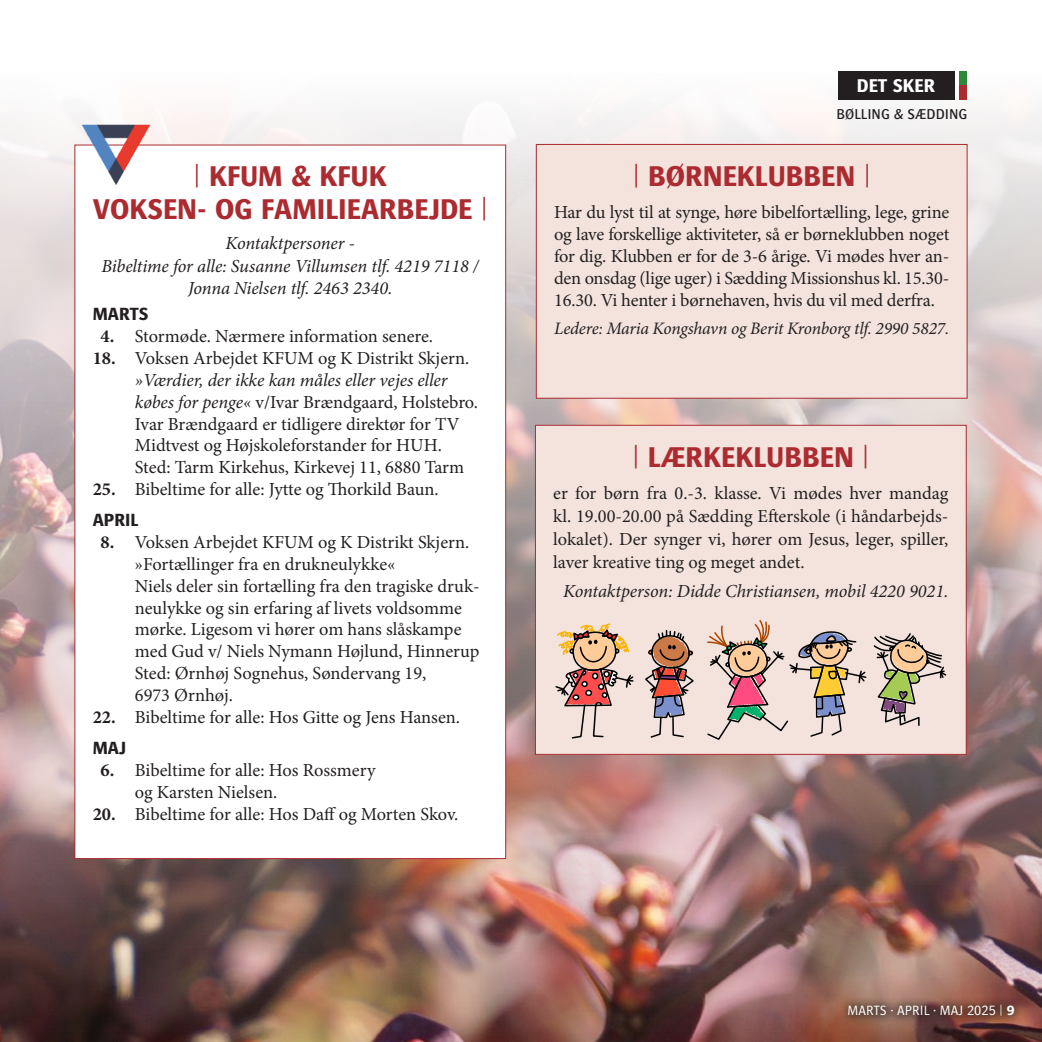
<style>
.page{position:relative;width:1042px;height:1042px;background:#fff}
.page>*{position:absolute;margin:0;border:0;box-sizing:border-box;transform-origin:0 0}
.t1{font:700 29.75px "Bosis Std";color:#ab2b30}
.t2{font:700 19.25px "Bosis Std";color:#fff}
.t3{font:18.38px/22.1px "Minion Pro";letter-spacing:-.005em;color:#231f20;text-align:justify}
.t4{font:italic 18.38px/22.8px "Minion Pro";letter-spacing:-.005em;color:#231f20;text-align:center}
.t5{font:700 18.38px "Bosis Std";color:#231f20}
.t6{font:italic 17.5px "Minion Pro";letter-spacing:-.01em;color:#231f20}
.t7{font:500 14.88px "Bosis Std";color:#231f20}
.t8{font:300 14px "Bosis Std";color:#fff}
.s1{font-weight:700}
.s2{font-style:normal}
</style>
<div class="page">
<img style="left:0;top:71px;width:1042px;height:971px">
<div style="left:959px;top:72px;width:7px;height:14px;background:#2d8837"></div>
<div style="left:959px;top:86px;width:7px;height:14px;background:#ab2b30"></div>
<div style="left:838px;top:72px;width:116px;height:28px;background:#231f20"></div>
<div style="left:535px;top:425px;width:431px;height:329px;background:#f3e3dc"></div>
<div style="left:535px;top:425px;width:431px;height:330px;border:1px solid #ab2b30"></div>
<svg style="left:645px;top:630px;width:49px;height:108px"></svg>
<svg style="left:555px;top:623px;width:79px;height:116px"></svg>
<div style="left:577px;top:633px;width:7px;height:6px;border:2px solid #000;border-radius:50%"></div>
<svg style="left:707px;top:620px;width:239px;height:120px"></svg>
<div style="left:536px;top:144px;width:431px;height:254px;background:#f3e3dc"></div>
<div style="left:536px;top:144px;width:431px;height:255px;border:1px solid #ab2b30"></div>
<div style="left:838px;top:995px;width:187px;height:31px;background:#231f20;opacity:.5"></div>
<div style="left:75px;top:145px;width:431px;height:713px;background:#fff"></div>
<img style="left:24px;top:89px;width:184px;height:102px">
<p class="t1" style="left:194px;top:160px;width:195px">| KFUM &amp; KFUK</p>
<p class="t1" style="left:93px;top:192px;width:397px">VOKSEN- OG FAMILIEARBEJDE |</p>
<p class="t4" style="left:102px;top:232px;width:379px">Kontaktpersoner -<br>Bibeltime for alle: Susanne Villumsen tlf. 4219 7118 /<br>Jonna Nielsen tlf. 2463 2340.</p>
<p class="t5" style="left:93px;top:304px;width:57px">MARTS</p>
<p class="t3" style="left:101px;top:325px;width:334px"><span class="s1">4.</span> Stormøde. Nærmere information senere.</p>
<p class="t3" style="left:93px;top:347px;width:378px"><span class="s1">18.</span> Voksen Arbejdet KFUM og K Distrikt Skjern.</p>
<p class="t4" style="left:135px;top:369px;width:345px;line-height:21.9px;text-align:left">»Værdier, der ikke kan måles eller vejes eller købes for penge« <span class="s2">v/Ivar Brændgaard, Holstebro.</span></p>
<p class="t3" style="left:135px;top:413px;width:326px">Ivar Brændgaard er tidligere direktør for TV<br>Midtvest og Højskoleforstander for HUH.</p>
<p class="t3" style="left:135px;top:456px;width:331px">Sted: Tarm Kirkehus, Kirkevej 11, 6880 Tarm</p>
<p class="t3" style="left:93px;top:478px;width:348px"><span class="s1">25.</span> Bibeltime for alle: Jytte og Thorkild Baun.</p>
<p class="t5" style="left:93px;top:510px;width:47px">APRIL</p>
<p class="t3" style="left:101px;top:531px;width:370px"><span class="s1">8.</span> Voksen Arbejdet KFUM og K Distrikt Skjern.</p>
<p class="t3" style="left:135px;top:553px;width:262px">»Fortællinger fra en drukneulykke«</p>
<p class="t3" style="left:135px;top:575px;width:346px;text-align:left">Niels deler sin fortælling fra den tragiske druk&shy;neulykke og sin erfaring af livets voldsomme mørke. Ligesom vi hører om hans slåskampe med Gud v/ Niels Nymann Højlund, Hinnerup</p>
<p class="t3" style="left:135px;top:662px;width:293px">Sted: Ørnhøj Sognehus, Søndervang 19,</p>
<p class="t3" style="left:135px;top:684px;width:99px">6973 Ørnhøj.</p>
<p class="t3" style="left:93px;top:706px;width:369px"><span class="s1">22.</span> Bibeltime for alle: Hos Gitte og Jens Hansen.</p>
<p class="t5" style="left:93px;top:737px;width:35px">MAJ</p>
<p class="t3" style="left:101px;top:759px;width:276px"><span class="s1">6.</span> Bibeltime for alle: Hos Rossmery</p>
<p class="t3" style="left:135px;top:781px;width:144px">og Karsten Nielsen.</p>
<p class="t3" style="left:93px;top:803px;width:367px"><span class="s1">20.</span> Bibeltime for alle: Hos Daff og Morten Skov.</p>
<p class="t2" style="left:857px;top:75px;width:80px">DET SKER</p>
<p class="t7" style="left:836px;top:106px;width:133px">BØLLING &amp; SÆDDING</p>
<p class="t1" style="left:633px;top:159px;width:239px">| BØRNEKLUBBEN |</p>
<p class="t3" style="left:554px;top:201px;width:397px">Har du lyst til at synge, høre bibelfortælling, lege, grine og lave forskellige aktiviteter, så er børneklubben noget for dig. Klubben er for de 3-6 årige. Vi mødes hver an&shy;den onsdag (lige uger) i Sædding Missionshus kl. 15.30- 16.30. Vi henter i børnehaven, hvis du vil med derfra.</p>
<p class="t6" style="left:554px;top:317px;width:397px">Ledere: Maria Kongshavn og Berit Kronborg tlf. 2990 5827.</p>
<p class="t1" style="left:632px;top:440px;width:238px">| LÆRKEKLUBBEN |</p>
<p class="t3" style="left:553px;top:482px;width:397px;line-height:22.8px">er for børn fra 0.-3. klasse. Vi mødes hver mandag kl. 19.00-20.00 på Sædding Efterskole (i håndarbejds&shy;lokalet). Der synger vi, hører om Jesus, leger, spiller, laver kreative ting og meget andet.</p>
<p class="t4" style="left:563px;top:580px;width:387px">Kontaktperson: Didde Christiansen, mobil 4220 9021.</p>
<p class="t8" style="left:847px;top:1003px;width:169px">MARTS · APRIL · MAJ 2025 | <span class="s1">9</span></p>
</div>
